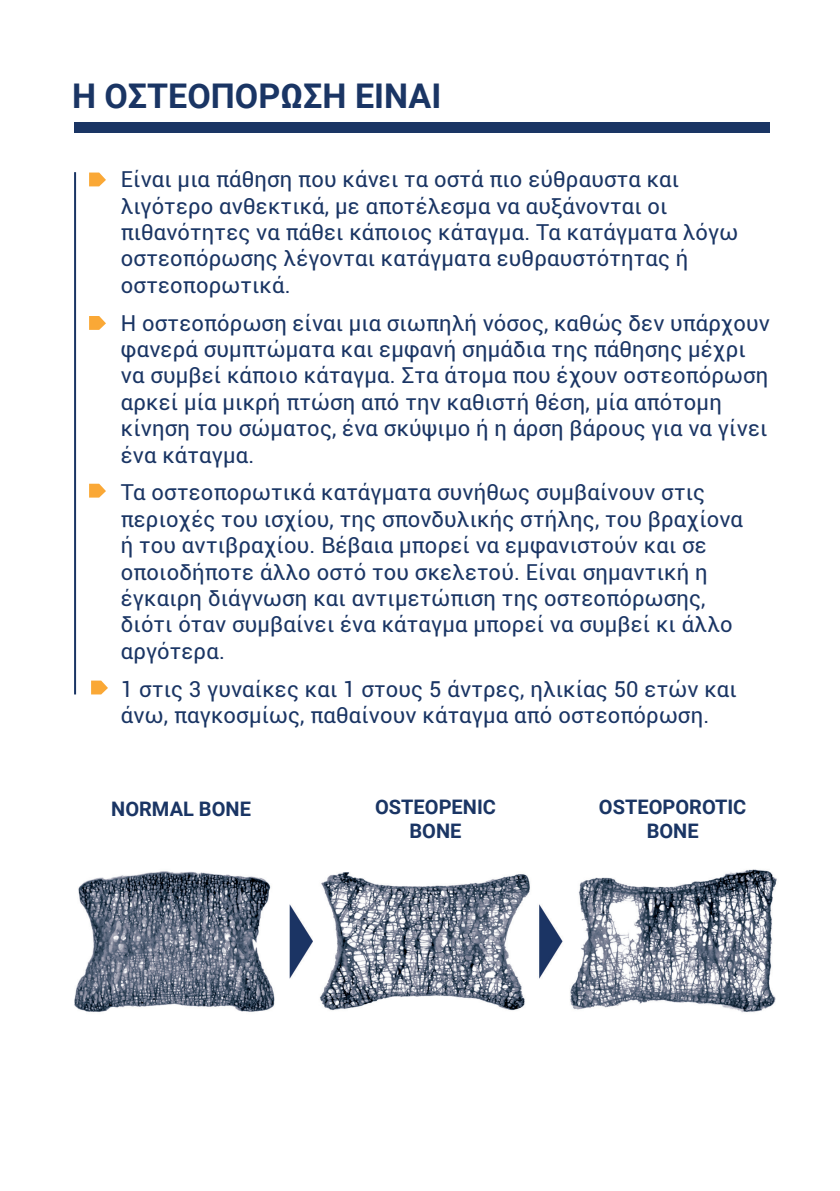
<style>
.page{position:relative;width:840px;height:1191px;background:#fff}
.page>*{position:absolute;margin:0;border:0;box-sizing:border-box;transform-origin:0 0}
.t1{font:700 34px "Roboto";color:#1a3564}
.t2{font:22px/26.4px "Roboto";letter-spacing:.01em;color:#1a3564}
.t3{font:700 20px/24px "Roboto";color:#1a3564;text-align:center}
</style>
<div class="page">
<svg style="left:89px;top:172px;width:17px;height:14px"></svg>
<svg style="left:89px;top:316px;width:17px;height:14px"></svg>
<svg style="left:89px;top:484px;width:17px;height:13px"></svg>
<svg style="left:91px;top:680px;width:17px;height:14px"></svg>
<div style="left:74px;top:122px;width:694px;height:11px;background:#1a3564"></div>
<hr style="left:74px;top:172px;width:2px;height:522px;background:#1a3564">
<img style="left:74px;top:869px;width:703px;height:144px">
<h1 class="t1" style="left:72px;top:72px;width:370px">Η ΟΣΤΕΟΠΟΡΩΣΗ ΕΙΝΑΙ</h1>
<p class="t2" style="left:121px;top:165px;width:618px">Είναι μια πάθηση που κάνει τα οστά πιο εύθραυστα και λιγότερο ανθεκτικά, με αποτέλεσμα να αυξάνονται οι πιθανότητες να πάθει κάποιος κάταγμα. Τα κατάγματα λόγω οστεοπόρωσης λέγονται κατάγματα ευθραυστότητας ή οστεοπορωτικά.</p>
<p class="t2" style="left:121px;top:309px;width:650px">Η οστεοπόρωση είναι μια σιωπηλή νόσος, καθώς δεν υπάρχουν φανερά συμπτώματα και εμφανή σημάδια της πάθησης μέχρι να συμβεί κάποιο κάταγμα. Στα άτομα που έχουν οστεοπόρωση αρκεί μία μικρή πτώση από την καθιστή θέση, μία απότομη κίνηση του σώματος, ένα σκύψιμο ή η άρση βάρους για να γίνει ένα κάταγμα.</p>
<p class="t2" style="left:121px;top:478px;width:623px">Τα οστεοπορωτικά κατάγματα συνήθως συμβαίνουν στις περιοχές του ισχίου, της σπονδυλικής στήλης, του βραχίονα ή του αντιβραχίου. Βέβαια μπορεί να εμφανιστούν και σε οποιοδήποτε άλλο οστό του σκελετού. Είναι σημαντική η έγκαιρη διάγνωση και αντιμετώπιση της οστεοπόρωσης, διότι όταν συμβαίνει ένα κάταγμα μπορεί να συμβεί κι άλλο αργότερα.</p>
<p class="t2" style="left:121px;top:675px;width:617px">1 στις 3 γυναίκες και 1 στους 5 άντρες, ηλικίας 50 ετών και άνω, παγκοσμίως, παθαίνουν κάταγμα από οστεοπόρωση.</p>
<p class="t3" style="left:111px;top:796px;width:141px">NORMAL BONE</p>
<p class="t3" style="left:598px;top:794px;width:149px">OSTEOPOROTIC<br>BONE</p>
<p class="t3" style="left:375px;top:794px;width:122px">OSTEOPENIC<br>BONE</p>
</div>
